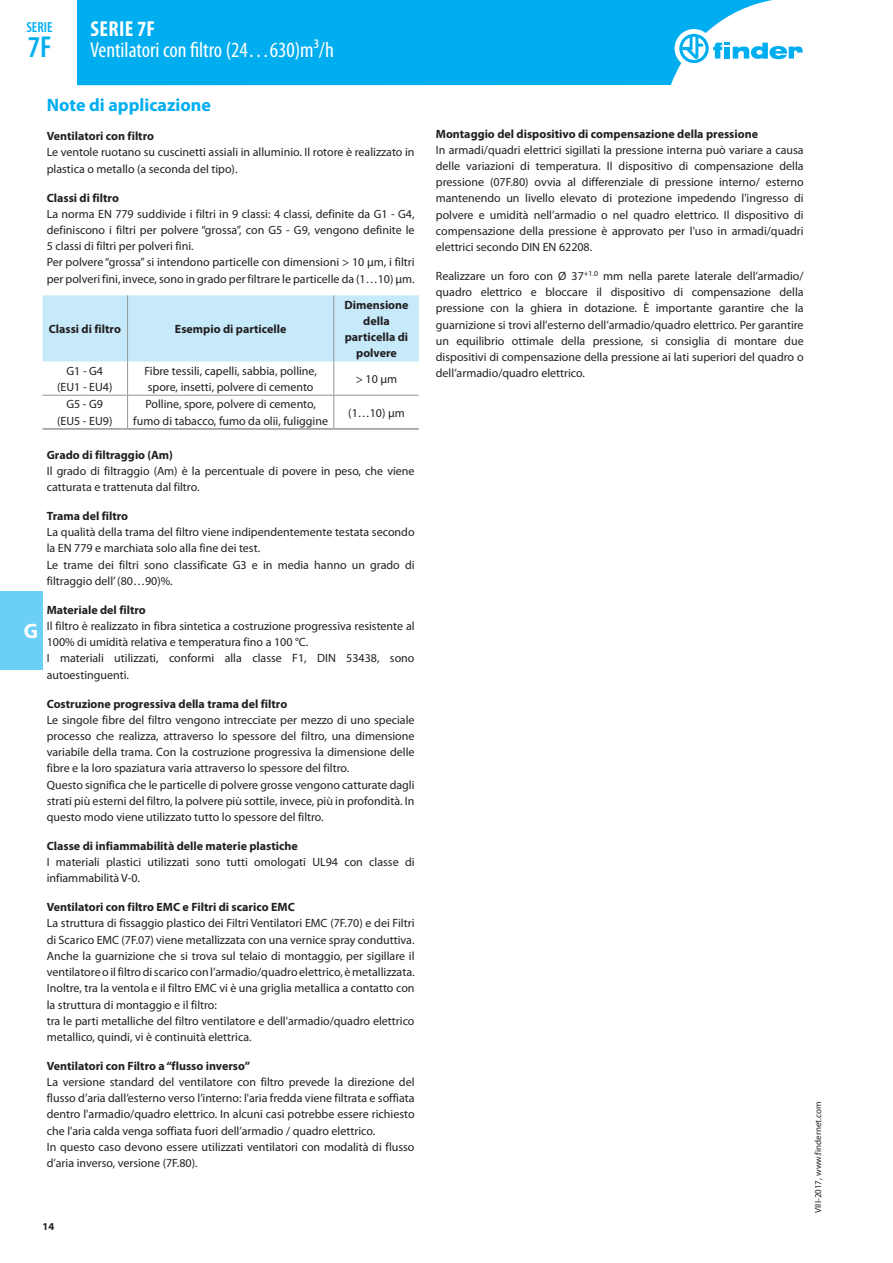
<style>
.page{position:relative;width:893px;height:1263px;background:#fff}
.page>*{position:absolute;margin:0;border:0;box-sizing:border-box;transform-origin:0 0}
.t1{font:600 condensed 30.3px "Myriad Pro";color:#00aeef}
.t2{font:condensed 21.75px "Myriad Pro";color:#fff}
.t3{font:700 condensed 21.75px "Myriad Pro";letter-spacing:.02em;color:#fff}
.t4{font:700 21px "Myriad Pro";color:#fff}
.t5{font:700 18px "Myriad Pro";color:#00aeef}
.t6{font:600 condensed 14.55px "Myriad Pro";color:#00aeef}
.t7{font:12px/16.2px "Myriad Pro";color:#231f20}
.t8{font:700 12px/16.2px "Myriad Pro";color:#231f20;text-align:center}
.t9{font:700 10.5px "Myriad Pro";color:#231f20}
.t10{font:9px "Myriad Pro";color:#231f20}
</style>
<div class="page">
<div style="left:43px;top:295px;width:376px;height:66px;background:#c6eafa"></div>
<hr style="left:43px;top:395px;width:85px;height:1px;background:#939598">
<hr style="left:128px;top:395px;width:206px;height:1px;background:#939598">
<hr style="left:334px;top:395px;width:85px;height:1px;background:#939598">
<hr style="left:127px;top:295px;width:1px;height:66px;background:#939598">
<hr style="left:333px;top:295px;width:1px;height:66px;background:#939598">
<hr style="left:127px;top:361px;width:1px;height:34px;background:#939598">
<hr style="left:333px;top:361px;width:1px;height:34px;background:#939598">
<hr style="left:127px;top:396px;width:1px;height:32px;background:#939598">
<hr style="left:333px;top:396px;width:1px;height:32px;background:#939598">
<hr style="left:43px;top:428px;width:85px;height:2px;background:#939598">
<hr style="left:128px;top:428px;width:206px;height:2px;background:#939598">
<hr style="left:334px;top:428px;width:85px;height:2px;background:#939598">
<div style="left:0;top:591px;width:43px;height:79px;background:#6bcff6"></div>
<div style="left:77px;top:0;width:696px;height:85px;background:#00aeef"></div>
<div style="left:675px;top:29px;width:38px;height:39px;background:#fff;border-radius:50%"></div>
<svg style="left:679px;top:34px;width:124px;height:29px"></svg>
<p class="t6" style="left:26px;top:19px;width:28px">SERIE</p>
<h1 class="t1" style="left:28px;top:30px;width:25px">7F</h1>
<h2 class="t3" style="left:90px;top:16px;width:66px">SERIE 7F</h2>
<h2 class="t2" style="left:90px;top:37px;width:245px">Ventilatori con filtro (24…630)m³/h</h2>
<h3 class="t4" style="left:24px;top:618px;width:16px">G</h3>
<h3 class="t5" style="left:47px;top:93px;width:166px">Note di applicazione</h3>
<p class="t8" style="left:47px;top:128px;width:109px">Ventilatori con filtro</p>
<p class="t7" style="left:47px;top:144px;width:369px">Le ventole ruotano su cuscinetti assiali in alluminio. Il rotore è realizzato in plastica o metallo (a seconda del tipo).</p>
<p class="t8" style="left:47px;top:189px;width:74px">Classi di filtro</p>
<p class="t7" style="left:47px;top:205px;width:369px">La norma EN 779 suddivide i filtri in 9 classi: 4 classi, definite da G1 - G4, definiscono i filtri per polvere “grossa”, con G5 - G9, vengono definite le 5 classi di filtri per polveri fini.<br>Per polvere “grossa” si intendono particelle con dimensioni &gt; 10 μm, i filtri per polveri fini, invece, sono in grado per filtrare le particelle da (1…10) μm.</p>
<p class="t8" style="left:49px;top:320px;width:74px">Classi di filtro</p>
<p class="t8" style="left:175px;top:320px;width:113px">Esempio di particelle</p>
<p class="t8" style="left:344px;top:296px;width:66px">Dimensione della particella di polvere</p>
<p class="t7" style="left:57px;top:362px;width:57px;text-align:center">G1 - G4 (EU1 - EU4)</p>
<p class="t7" style="left:144px;top:362px;width:174px">Fibre tessili, capelli, sabbia, polline, spore, insetti, polvere di cemento</p>
<p class="t7" style="left:356px;top:371px;width:43px">&gt; 10 μm</p>
<p class="t7" style="left:57px;top:396px;width:57px;text-align:center">G5 - G9 (EU5 - EU9)</p>
<p class="t7" style="left:133px;top:396px;width:196px;text-align:center">Polline, spore, polvere di cemento, fumo di tabacco, fumo da olii, fuliggine</p>
<p class="t7" style="left:348px;top:404px;width:58px">(1…10) μm</p>
<p class="t8" style="left:47px;top:446px;width:128px">Grado di filtraggio (Am)</p>
<p class="t7" style="left:47px;top:462px;width:369px">Il grado di filtraggio (Am) è la percentuale di povere in peso, che viene catturata e trattenuta dal filtro.</p>
<p class="t8" style="left:47px;top:507px;width:83px">Trama del filtro</p>
<p class="t7" style="left:47px;top:524px;width:369px">La qualità della trama del filtro viene indipendentemente testata secondo la EN 779 e marchiata solo alla fine dei test.<br>Le trame dei filtri sono classificate G3 e in media hanno un grado di filtraggio dell’ (80…90)%.</p>
<p class="t8" style="left:47px;top:601px;width:101px">Materiale del filtro</p>
<p class="t7" style="left:47px;top:618px;width:369px">Il filtro è realizzato in fibra sintetica a costruzione progressiva resistente al 100% di umidità relativa e temperatura fino a 100 °C.<br>I materiali utilizzati, conformi alla classe F1, DIN 53438, sono autoestinguenti.</p>
<p class="t8" style="left:47px;top:695px;width:242px">Costruzione progressiva della trama del filtro</p>
<p class="t7" style="left:47px;top:711px;width:369px">Le singole fibre del filtro vengono intrecciate per mezzo di uno speciale processo che realizza, attraverso lo spessore del filtro, una dimensione variabile della trama. Con la costruzione progressiva la dimensione delle fibre e la loro spaziatura varia attraverso lo spessore del filtro.<br>Questo significa che le particelle di polvere grosse vengono catturate dagli strati più esterni del filtro, la polvere più sottile, invece, più in profondità. In questo modo viene utilizzato tutto lo spessore del filtro.</p>
<p class="t8" style="left:47px;top:837px;width:253px">Classe di infiammabilità delle materie plastiche</p>
<p class="t7" style="left:47px;top:854px;width:369px">I materiali plastici utilizzati sono tutti omologati UL94 con classe di infiammabilità V-0.</p>
<p class="t8" style="left:47px;top:899px;width:250px">Ventilatori con filtro EMC e Filtri di scarico EMC</p>
<p class="t7" style="left:47px;top:915px;width:369px">La struttura di fissaggio plastico dei Filtri Ventilatori EMC (7F.70) e dei Filtri di Scarico EMC (7F.07) viene metallizzata con una vernice spray conduttiva.<br>Anche la guarnizione che si trova sul telaio di montaggio, per sigillare il ventilatore o il filtro di scarico con l’armadio/quadro elettrico, è metallizzata.<br>Inoltre, tra la ventola e il filtro EMC vi è una griglia metallica a contatto con la struttura di montaggio e il filtro:<br>tra le parti metalliche del filtro ventilatore e dell'armadio/quadro elettrico metallico, quindi, vi è continuità elettrica.</p>
<p class="t8" style="left:47px;top:1057px;width:205px">Ventilatori con Filtro a “flusso inverso”</p>
<p class="t7" style="left:47px;top:1074px;width:369px">La versione standard del ventilatore con filtro prevede la direzione del flusso d’aria dall’esterno verso l’interno: l'aria fredda viene filtrata e soffiata dentro l'armadio/quadro elettrico. In alcuni casi potrebbe essere richiesto che l'aria calda venga soffiata fuori dell’armadio / quadro elettrico.<br>In questo caso devono essere utilizzati ventilatori con modalità di flusso d’aria inverso, versione (7F.80).</p>
<p class="t9" style="left:43px;top:1219px;width:13px">14</p>
<p class="t8" style="left:436px;top:125px;width:324px">Montaggio del dispositivo di compensazione della pressione</p>
<p class="t7" style="left:436px;top:142px;width:369px;text-align:justify">In armadi/quadri elettrici sigillati la pressione interna può variare a causa delle variazioni di temperatura. Il dispositivo di compensazione della pressione (07F.80) ovvia al differenziale di pressione interno/ esterno mantenendo un livello elevato di protezione impedendo l'ingresso di polvere e umidità nell’armadio o nel quadro elettrico. Il dispositivo di compensazione della pressione è approvato per l'uso in armadi/quadri elettrici secondo DIN EN 62208.</p>
<p class="t7" style="left:436px;top:268px;width:369px;text-align:justify">Realizzare un foro con Ø 37<sup>+1.0</sup> mm nella parete laterale dell’armadio/ quadro elettrico e bloccare il dispositivo di compensazione della pressione con la ghiera in dotazione. È importante garantire che la guarnizione si trovi all'esterno dell’armadio/quadro elettrico. Per garantire un equilibrio ottimale della pressione, si consiglia di montare due dispositivi di compensazione della pressione ai lati superiori del quadro o dell’armadio/quadro elettrico.</p>
<p class="t10" style="left:812px;top:1213px;width:113px;rotate:-90deg">VIII-2017, www.findernet.com</p>
</div>
